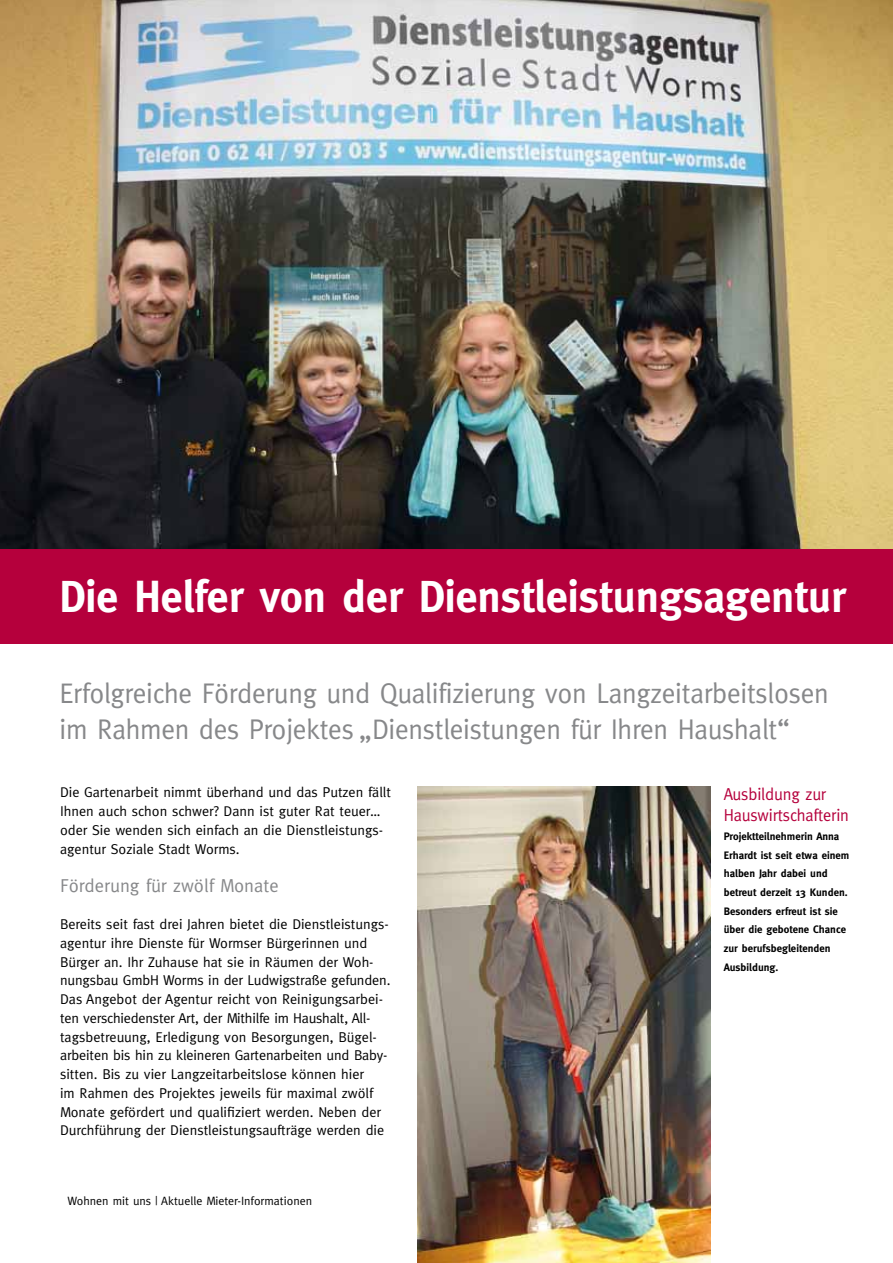
<style>
.page{position:relative;width:893px;height:1263px;background:#fff}
.page>*{position:absolute;margin:0;border:0;box-sizing:border-box;transform-origin:0 0}
.t1{font:700 45px "Meta";color:#fff}
.t2{font:28.5px/36px "Meta";letter-spacing:-.01em;color:#87888a;scale:.96 1}
.t3{font:18.75px "Meta";color:#87888a}
.t4{font:17.25px/21.6px "Meta";letter-spacing:-.01em;color:#b5003c;scale:.95 1}
.t5{font:14.25px/18.8px "Meta";color:#000}
.t6{font:12px "Meta";color:#000}
.t7{font:700 10.8px/18.8px "Meta";color:#000}
</style>
<div class="page">
<img style="left:418px;top:786px;width:292px;height:477px">
<img style="left:0;top:0;width:893px;height:549px">
<svg style="left:431px;top:108px;width:2px;height:13px"></svg>
<div style="left:0;top:549px;width:893px;height:95px;background:#b5003c"></div>
<h1 class="t1" style="left:60px;top:570px;width:788px">Die Helfer von der Dienstleistungsagentur</h1>
<h2 class="t2" style="left:60px;top:675px;width:803px">Erfolgreiche Förderung und Qualifizierung von Langzeitarbeitslosen im Rahmen des Projektes „Dienstleistungen für Ihren Haushalt“</h2>
<p class="t5" style="left:60px;top:783px;width:332px">Die Gartenarbeit nimmt überhand und das Putzen fällt Ihnen auch schon schwer? Dann ist guter Rat teuer… oder Sie wenden sich einfach an die Dienstleistungs&shy;agentur Soziale Stadt Worms.</p>
<h3 class="t3" style="left:60px;top:874px;width:220px">Förderung für zwölf Monate</h3>
<p class="t5" style="left:60px;top:914px;width:332px">Bereits seit fast drei Jahren bietet die Dienstleistungs&shy;agentur ihre Dienste für Wormser Bürgerinnen und Bürger an. Ihr Zuhause hat sie in Räumen der Woh&shy;nungsbau GmbH Worms in der Ludwigstraße gefunden.<br>Das Angebot der Agentur reicht von Reinigungsarbei&shy;ten verschiedenster Art, der Mithilfe im Haushalt, All&shy;tagsbetreuung, Erledigung von Besorgungen, Bügel&shy;arbeiten bis hin zu kleineren Gartenarbeiten und Baby&shy;sitten. Bis zu vier Langzeitarbeitslose können hier<br>im Rahmen des Projektes jeweils für maximal zwölf Monate gefördert und qualifiziert werden. Neben der Durchführung der Dienstleistungsaufträge werden die</p>
<p class="t6" style="left:68px;top:1194px;width:246px">Wohnen mit uns | Aktuelle Mieter-Informationen</p>
<p class="t4" style="left:724px;top:783px;width:133px">Ausbildung zur<br>Hauswirtschafterin</p>
<p class="t7" style="left:724px;top:827px;width:127px">Projektteilnehmerin Anna<br>Erhardt ist seit etwa einem halben Jahr dabei und betreut derzeit 13 Kunden.<br>Besonders erfreut ist sie über die gebotene Chance zur berufsbegleitenden<br>Ausbildung.</p>
</div>
